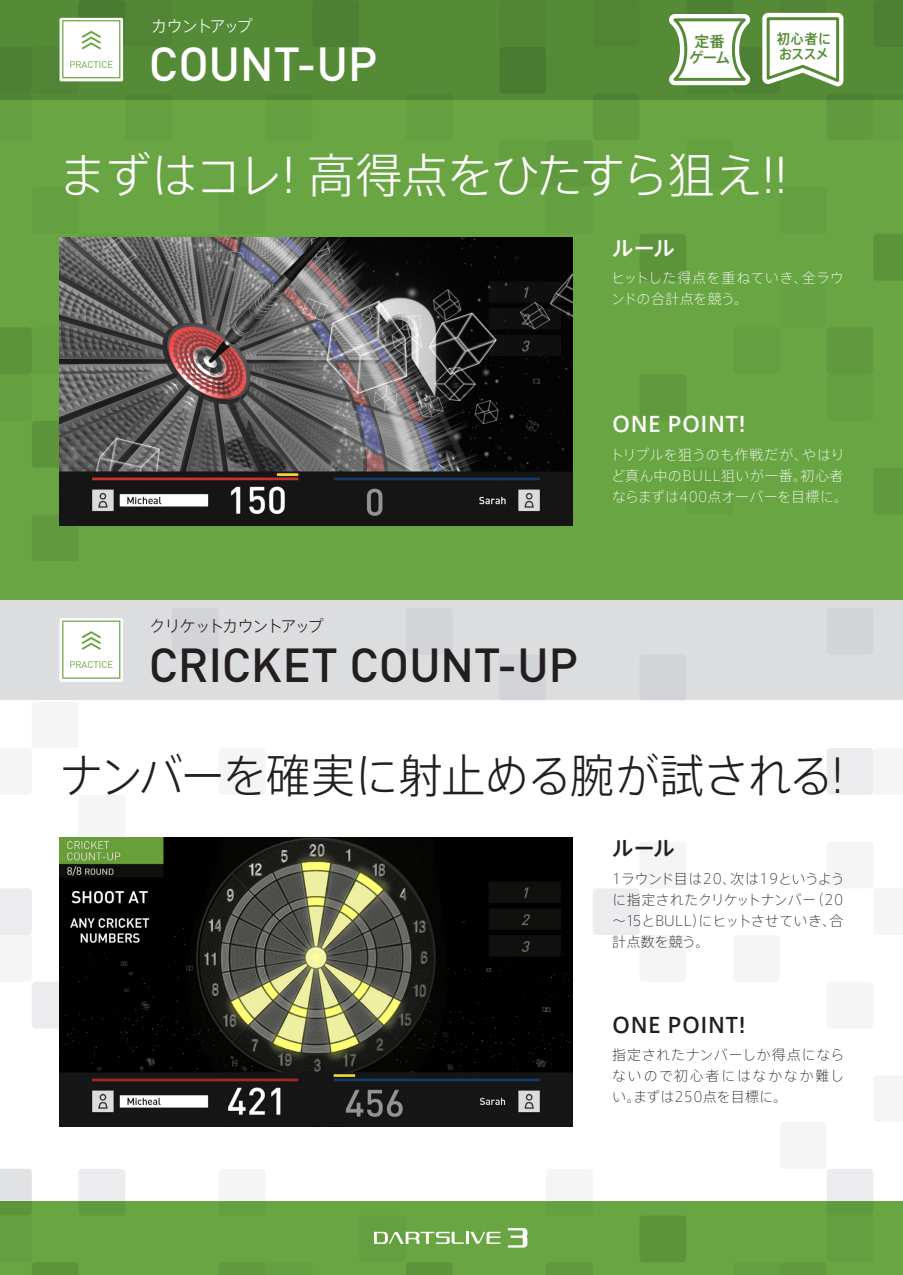
<style>
.page{position:relative;width:903px;height:1275px;background:#69a643}
.page>*{position:absolute;margin:0;border:0;box-sizing:border-box;transform-origin:0 0}
.t1{font:300 47.07px "Axis Pro N";letter-spacing:-.04em;color:#fff}
.t2{font:500 47.07px "DIN Pro";letter-spacing:-.01em;color:#231f20}
.t3{font:500 47.07px "DIN Pro";letter-spacing:-.01em;color:#fff}
.t4{font:300 46.38px "Axis Pro N";letter-spacing:-.025em;color:#231f20;scale:.95 1}
.t5{font:500 21px "Axis Pro N";letter-spacing:.025em;color:#fff}
.t6{font:500 21px "Axis Pro N";letter-spacing:.025em;color:#231f20}
.t7{font:300 16.1px "Axis Pro N";letter-spacing:-.115em;color:#231f20}
.t8{font:300 16.1px "Axis Pro N";letter-spacing:-.12em;color:#fff}
.t9{font:500 14.88px/15.8px "Axis Pro N";color:#558b37;text-align:center}
.t10{font:200 14px/21px "Axis Pro N";letter-spacing:.025em;color:#231f20;text-align:justify}
.t11{font:200 14px/21px "Axis Pro N";letter-spacing:.02em;color:#fff}
.t12{font:500 14px/14.9px "Axis Pro N";letter-spacing:-.03em;color:#558b37;scale:.95 1}
.t13{font:9.62px "DIN Pro";color:#69a643}
</style>
<div class="page">
<div style="left:0;top:600px;width:903px;height:601px;background:#fff"></div>
<div style="left:0;top:600px;width:903px;height:100px;background:#dcdddf"></div>
<div style="left:0;top:0;width:903px;height:99px;background:#558b37"></div>
<svg style="left:406px;top:94px;width:46px;height:46px"></svg>
<svg style="left:266px;top:94px;width:46px;height:46px"></svg>
<svg style="left:125px;top:94px;width:47px;height:46px"></svg>
<div style="left:546px;top:140px;width:47px;height:47px;background:#61993e;border-radius:4px"></div>
<div style="left:780px;top:187px;width:46px;height:47px;background:#649f40;border-radius:4px"></div>
<div style="left:219px;top:187px;width:47px;height:47px;background:#649f40;border-radius:4px"></div>
<div style="left:32px;top:187px;width:47px;height:47px;background:#649f40;border-radius:4px"></div>
<div style="left:172px;top:234px;width:47px;height:47px;background:#649f40;border-radius:4px"></div>
<div style="left:79px;top:234px;width:46px;height:47px;background:#649f40;border-radius:4px"></div>
<div style="left:780px;top:281px;width:46px;height:46px;background:#66a241;border-radius:4px"></div>
<div style="left:172px;top:608px;width:47px;height:47px;background:#d3d4d7;border-radius:4px"></div>
<div style="left:79px;top:795px;width:46px;height:47px;background:#f5f5f6;border-radius:4px"></div>
<div style="left:826px;top:842px;width:47px;height:46px;background:#f5f5f6;border-radius:4px"></div>
<svg style="left:79px;top:1169px;width:46px;height:46px;fill:#ececee"></svg>
<div style="left:312px;top:0;width:47px;height:47px;background:#4e8033;border-radius:4px"></div>
<div style="left:79px;top:0;width:46px;height:47px;background:linear-gradient(to bottom,#48792e,#618b4b);border-radius:4px"></div>
<div style="left:499px;top:47px;width:47px;height:47px;background:#4b7b31;border-radius:4px"></div>
<svg style="left:873px;top:234px;width:29px;height:47px"></svg>
<div style="left:639px;top:234px;width:47px;height:47px;background:#5c933b;border-radius:4px"></div>
<div style="left:32px;top:421px;width:47px;height:47px;background:#5c933b;border-radius:4px"></div>
<div style="left:639px;top:1215px;width:47px;height:47px;background:#5c933b;border-radius:4px"></div>
<svg style="left:406px;top:1262px;width:46px;height:13px"></svg>
<svg style="left:874px;top:1px;width:28px;height:45px"></svg>
<div style="left:686px;top:0;width:47px;height:47px;background:#4e8033;border-radius:4px"></div>
<div style="left:733px;top:47px;width:47px;height:47px;background:#4e8033;border-radius:4px"></div>
<svg style="left:826px;top:94px;width:47px;height:46px;fill:#61993e"></svg>
<svg style="left:593px;top:94px;width:46px;height:46px;fill:#61993e"></svg>
<div style="left:826px;top:327px;width:47px;height:47px;background:#61993e;border-radius:4px"></div>
<div style="left:639px;top:374px;width:47px;height:47px;background:#61993e;border-radius:4px"></div>
<svg style="left:874px;top:468px;width:28px;height:46px"></svg>
<div style="left:826px;top:748px;width:47px;height:47px;background:#ececee;border-radius:4px"></div>
<div style="left:593px;top:888px;width:46px;height:47px;background:#ececee;border-radius:4px"></div>
<svg style="left:1px;top:888px;width:31px;height:48px"></svg>
<div style="left:32px;top:982px;width:47px;height:47px;background:#ececee;border-radius:4px"></div>
<svg style="left:826px;top:1169px;width:47px;height:46px;fill:#ececee"></svg>
<svg style="left:546px;top:1263px;width:47px;height:12px"></svg>
<div style="left:32px;top:514px;width:47px;height:47px;background:#61993e;border-radius:4px"></div>
<svg style="left:780px;top:0;width:46px;height:47px"></svg>
<div style="left:593px;top:0;width:46px;height:47px;background:#518535;border-radius:4px"></div>
<div style="left:499px;top:0;width:47px;height:47px;background:#518535;border-radius:4px"></div>
<div style="left:125px;top:0;width:47px;height:47px;background:#518535;border-radius:4px"></div>
<svg style="left:686px;top:47px;width:47px;height:47px"></svg>
<div style="left:32px;top:47px;width:47px;height:47px;background:#518535;border-radius:4px"></div>
<svg style="left:873px;top:99px;width:29px;height:1px"></svg>
<div style="left:1px;top:47px;width:31px;height:53px;background:#4e8033"></div>
<div style="left:686px;top:140px;width:47px;height:47px;background:#649f40;border-radius:4px"></div>
<div style="left:499px;top:140px;width:47px;height:47px;background:#649f40;border-radius:4px"></div>
<div style="left:546px;top:187px;width:47px;height:47px;background:#649f40;border-radius:4px"></div>
<div style="left:733px;top:327px;width:47px;height:47px;background:#649f40;border-radius:4px"></div>
<div style="left:32px;top:327px;width:47px;height:47px;background:#649f40;border-radius:4px"></div>
<div style="left:826px;top:374px;width:47px;height:47px;background:#649f40;border-radius:4px"></div>
<svg style="left:1px;top:327px;width:31px;height:47px"></svg>
<div style="left:686px;top:468px;width:47px;height:46px;background:#649f40;border-radius:4px"></div>
<div style="left:826px;top:608px;width:47px;height:47px;background:#d3d4d7;border-radius:4px"></div>
<div style="left:639px;top:655px;width:47px;height:46px;background:#d3d4d7;border-radius:4px"></div>
<div style="left:499px;top:655px;width:47px;height:46px;background:#d3d4d7;border-radius:4px"></div>
<div style="left:32px;top:701px;width:47px;height:47px;background:#f5f5f6;border-radius:4px"></div>
<div style="left:639px;top:842px;width:47px;height:46px;background:#f5f5f6;border-radius:4px"></div>
<div style="left:733px;top:935px;width:47px;height:47px;background:#f5f5f6;border-radius:4px"></div>
<div style="left:639px;top:935px;width:47px;height:47px;background:#f5f5f6;border-radius:4px"></div>
<div style="left:826px;top:982px;width:47px;height:47px;background:#f5f5f6;border-radius:4px"></div>
<div style="left:780px;top:1122px;width:46px;height:47px;background:#f5f5f6;border-radius:4px"></div>
<div style="left:826px;top:1215px;width:47px;height:47px;background:#649f40;border-radius:4px"></div>
<div style="left:359px;top:1215px;width:47px;height:47px;background:#649f40;border-radius:4px"></div>
<svg style="left:1px;top:1169px;width:78px;height:106px"></svg>
<svg style="left:780px;top:1263px;width:46px;height:12px"></svg>
<svg style="left:219px;top:1263px;width:46px;height:12px"></svg>
<div style="left:406px;top:608px;width:46px;height:47px;background:#d3d4d7;border-radius:4px"></div>
<div style="left:219px;top:748px;width:47px;height:47px;background:#f5f5f6;border-radius:4px"></div>
<svg style="left:508px;top:1228px;width:19px;height:19px"></svg>
<svg style="left:374px;top:1231px;width:126px;height:13px"></svg>
<svg style="left:60px;top:618px;width:63px;height:64px"></svg>
<svg style="left:62px;top:620px;width:58px;height:59px"></svg>
<img style="left:60px;top:237px;width:512px;height:289px">
<img style="left:60px;top:838px;width:512px;height:288px">
<svg style="left:60px;top:18px;width:63px;height:63px"></svg>
<svg style="left:62px;top:20px;width:58px;height:58px"></svg>
<svg style="left:669px;top:14px;width:82px;height:71px"></svg>
<svg style="left:762px;top:13px;width:81px;height:73px"></svg>
<p class="t13" style="left:69px;top:57px;width:45px">PRACTICE</p>
<p class="t8" style="left:151px;top:18px;width:103px">カウントアップ</p>
<h1 class="t3" style="left:149px;top:28px;width:230px">COUNT-UP</h1>
<p class="t9" style="left:689px;top:34px;width:43px">定番ゲーム</p>
<p class="t12" style="left:777px;top:31px;width:59px">初心者におススメ</p>
<h1 class="t1" style="left:60px;top:152px;width:730px">まずはコレ! 高得点をひたすら狙え!!</h1>
<h3 class="t5" style="left:612px;top:238px;width:64px">ルール</h3>
<p class="t11" style="left:611px;top:267px;width:234px">ヒットした得点を重ねていき、全ラウンドの合計点を競う。</p>
<h3 class="t5" style="left:612px;top:414px;width:135px">ONE POINT!</h3>
<p class="t11" style="left:610px;top:444px;width:240px">トリプルを狙うのも作戦だが、やはりど真ん中のBULL狙いが一番。初心者ならまずは400点オーバーを目標に。</p>
<p class="t13" style="left:69px;top:657px;width:45px">PRACTICE</p>
<p class="t7" style="left:150px;top:618px;width:175px">クリケットカウントアップ</p>
<h1 class="t2" style="left:149px;top:629px;width:431px">CRICKET COUNT-UP</h1>
<h2 class="t4" style="left:60px;top:752px;width:827px">ナンバーを確実に射止める腕が試される!</h2>
<h3 class="t6" style="left:612px;top:838px;width:64px">ルール</h3>
<p class="t10" style="left:612px;top:868px;width:234px">1ラウンド目は20、次は19というように指定されたクリケットナンバー（20～15とBULL）にヒットさせていき、合計点数を競う。</p>
<h3 class="t6" style="left:612px;top:1014px;width:135px">ONE POINT!</h3>
<p class="t10" style="left:612px;top:1044px;width:234px">指定されたナンバーしか得点にならないので初心者にはなかなか難しい。まずは250点を目標に。</p>
</div>
